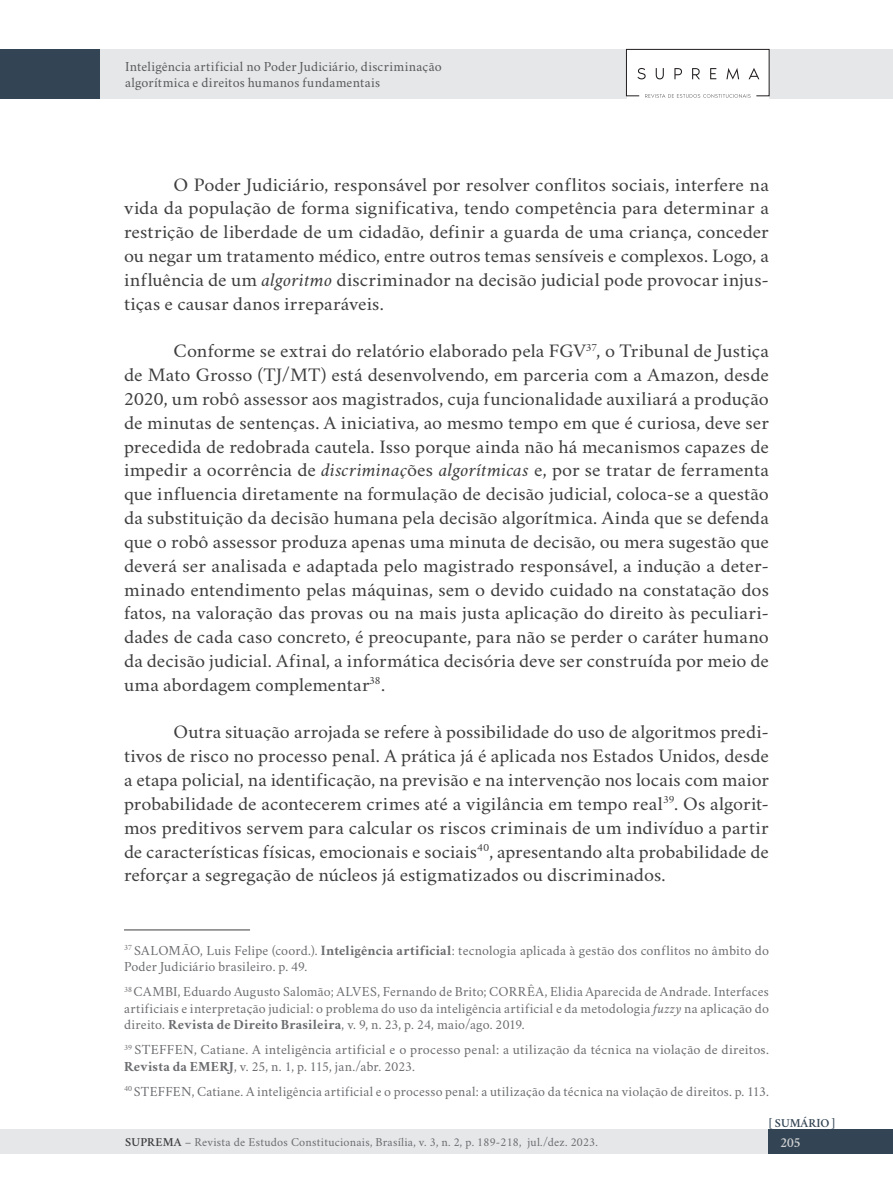
<style>
.page{position:relative;width:893px;height:1191px;background:#fff}
.page>*{position:absolute;margin:0;border:0;box-sizing:border-box;transform-origin:0 0}
.texto_corrido_pt{font:19.25px/23.8px "Crimson";letter-spacing:.005em;color:#3e3e3f;text-align:justify;scale:1.05 1}
.texto_corrido_pt-2{font:19.25px/23.8px "Crimson";letter-spacing:.005em;color:#3e3e3f;text-align:justify;scale:1.06 1}
.FOOTNOTE{font:14px/16.6px "Crimson";letter-spacing:.015em;color:#6c6d70}
.t1{font:14px/15.8px "Crimson";letter-spacing:.02em;color:#57585a}
.t2{font:600 14px "Crimson";color:#d1d2d4}
.t3{font:12.25px "Crimson";letter-spacing:.02em;color:#6c6d70}
.t4{font:600 12.25px "Crimson";color:#334554}
.s1{font-style:italic}
.s2{font-weight:700}
.s3{font-weight:600;color:#3e3e3f}
</style>
<div class="page">
<div style="left:1px;top:49px;width:892px;height:50px;background:#e6e7e9"></div>
<div style="left:0;top:1129px;width:844px;height:25px;background:#e6e7e9"></div>
<div style="left:769px;top:1129px;width:124px;height:25px;background:#334554"></div>
<div style="left:627px;top:50px;width:142px;height:49px;background:#fff"></div>
<svg style="left:626px;top:48px;width:144px;height:50px"></svg>
<div style="left:0;top:49px;width:100px;height:50px;background:#334554"></div>
<hr style="left:124px;top:929px;width:126px;height:1px;background:#3e3e3f">
<p class="t1" style="left:125px;top:57px;width:318px">Inteligência artificial no Poder Judiciário, discriminação algorítmica e direitos humanos fundamentais</p>
<p class="texto_corrido_pt-2" style="left:124px;top:170px;width:610px;text-indent:50px">O Poder Judiciário, responsável por resolver conflitos sociais, interfere na vida da população de forma significativa, tendo competência para determinar a restrição de liberdade de um cidadão, definir a guarda de uma criança, conceder ou negar um tratamento médico, entre outros temas sensíveis e complexos. Logo, a influência de um <span class="s1">algoritmo</span> discriminador na decisão judicial pode provocar injus&shy;tiças e causar danos irreparáveis.</p>
<p class="texto_corrido_pt" style="left:124px;top:337px;width:616px;text-indent:50px">Conforme se extrai do relatório elaborado pela FGV<sup>37</sup>, o Tribunal de Justiça de Mato Grosso (TJ/MT) está desenvolvendo, em parceria com a Amazon, desde 2020, um robô assessor aos magistrados, cuja funcionalidade auxiliará a produção de minutas de sentenças. A iniciativa, ao mesmo tempo em que é curiosa, deve ser precedida de redobrada cautela. Isso porque ainda não há mecanismos capazes de impedir a ocorrência de <span class="s1">discriminaç</span>ões <span class="s1">algorítmicas</span> e, por se tratar de ferramenta que influencia diretamente na formulação de decisão judicial, coloca-se a questão da substituição da decisão humana pela decisão algorítmica. Ainda que se defenda que o robô assessor produza apenas uma minuta de decisão, ou mera sugestão que deverá ser analisada e adaptada pelo magistrado responsável, a indução a deter&shy;minado entendimento pelas máquinas, sem o devido cuidado na constatação dos fatos, na valoração das provas ou na mais justa aplicação do direito às peculiari&shy;dades de cada caso concreto, é preocupante, para não se perder o caráter humano da decisão judicial. Afinal, a informática decisória deve ser construída por meio de uma abordagem complementar<sup>38</sup>.</p>
<p class="texto_corrido_pt" style="left:124px;top:718px;width:616px;text-indent:50px">Outra situação arrojada se refere à possibilidade do uso de algoritmos predi&shy;tivos de risco no processo penal. A prática já é aplicada nos Estados Unidos, desde a etapa policial, na identificação, na previsão e na intervenção nos locais com maior probabilidade de acontecerem crimes até a vigilância em tempo real<sup>39</sup>. Os algorit&shy;mos preditivos servem para calcular os riscos criminais de um indivíduo a partir de características físicas, emocionais e sociais<sup>40</sup>, apresentando alta probabilidade de reforçar a segregação de núcleos já estigmatizados ou discriminados.</p>
<p class="FOOTNOTE" style="left:124px;top:940px;width:646px"><sup>37</sup> SALOMÃO, Luis Felipe (coord.). <span class="s2">Inteligência artificial</span>: tecnologia aplicada à gestão dos conflitos no âmbito do<br>Poder Judiciário brasileiro. p. 49.</p>
<p class="FOOTNOTE" style="left:124px;top:981px;width:646px;text-align:justify"><sup>38</sup> CAMBI, Eduardo Augusto Salomão; ALVES, Fernando de Brito; CORRÊA, Elidia Aparecida de Andrade. Interfaces artificiais e interpretação judicial: o problema do uso da inteligência artificial e da metodologia <span class="s1">fuzzy</span> na aplicação do direito. <span class="s2">Revista de Direito Brasileira</span>, v. 9, n. 23, p. 24, maio/ago. 2019.</p>
<p class="FOOTNOTE" style="left:124px;top:1039px;width:646px"><sup>39</sup> STEFFEN, Catiane. A inteligência artificial e o processo penal: a utilização da técnica na violação de direitos.<br><span class="s2">Revista da EMERJ</span>, v. 25, n. 1, p. 115, jan./abr. 2023.</p>
<p class="FOOTNOTE" style="left:124px;top:1081px;width:646px"><sup>40</sup> STEFFEN, Catiane. A inteligência artificial e o processo penal: a utilização da técnica na violação de direitos. p. 113.</p>
<p class="t4" style="left:769px;top:1114px;width:68px">[ SUMÁRIO ]</p>
<p class="t3" style="left:125px;top:1132px;width:474px"><span class="s3">SUPREMA</span> – Revista de Estudos Constitucionais, Brasília, v. 3, n. 2, p. 189-218, jul./dez. 2023.</p>
<p class="t2" style="left:781px;top:1132px;width:21px">205</p>
</div>
